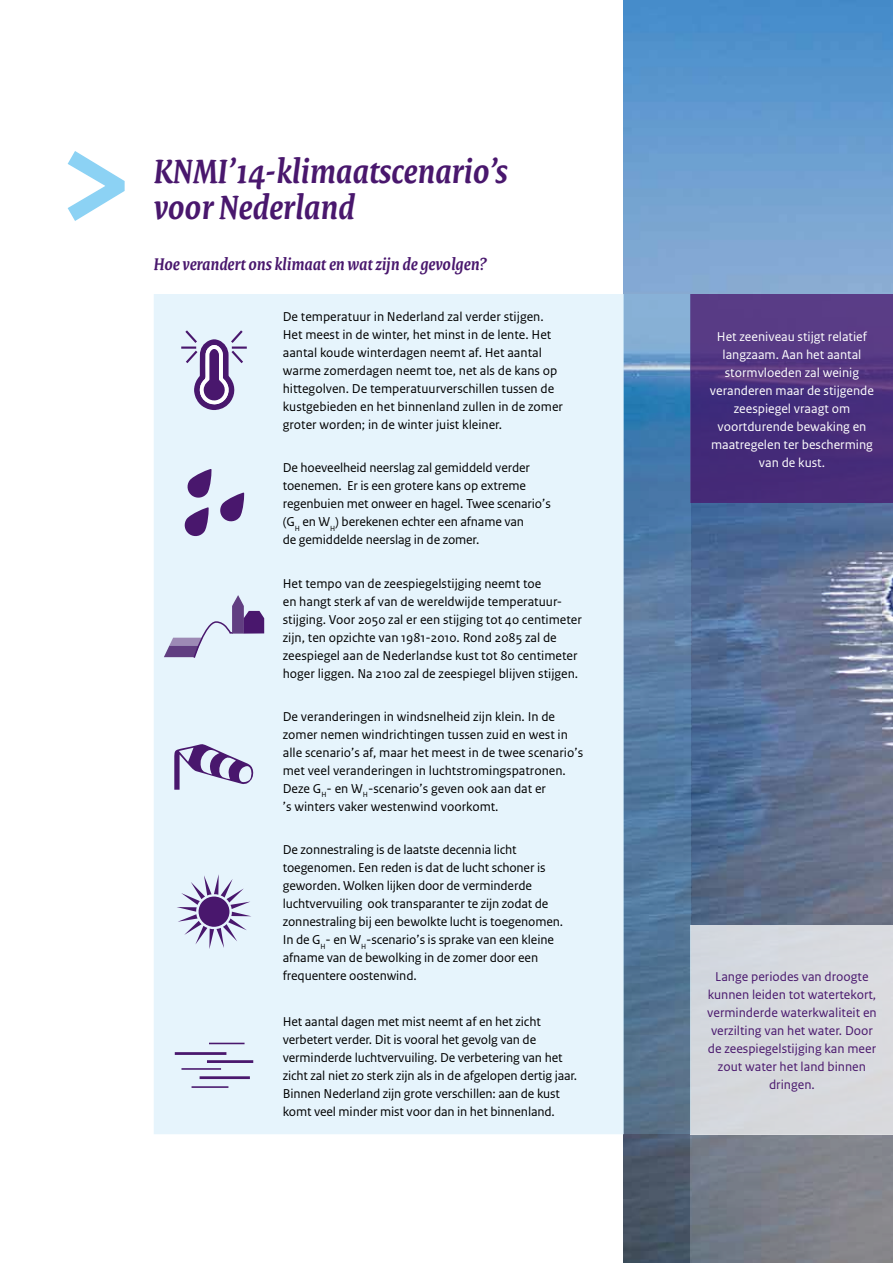
<style>
.page{position:relative;width:893px;height:1263px;background:#fff}
.page>*{position:absolute;margin:0;border:0;box-sizing:border-box;transform-origin:0 0}
.t1{font:italic 700 36px/36px "Rijksoverheid Serif";color:#49176d}
.t2{font:italic 700 18px "Rijksoverheid Serif";color:#49176d}
.t3{font:13.5px/18px "Rijksoverheid Sans Text";color:#000}
.t4{font:13.5px/18px "Rijksoverheid Sans Text";color:#fff;text-align:center}
.t5{font:13.5px/18px "Rijksoverheid Sans Text";color:#49176d;text-align:center}
</style>
<div class="page">
<img style="left:624px;top:0;width:269px;height:1263px">
<svg style="left:68px;top:151px;width:57px;height:70px"></svg>
<div style="left:154px;top:294px;width:470px;height:840px;background:#e6f4fc"></div>
<hr style="left:181px;top:346px;width:15px;height:3px;background:#49176d">
<hr style="left:232px;top:346px;width:15px;height:3px;background:#49176d">
<svg style="left:183px;top:329px;width:62px;height:81px;background:#b2a9cb"></svg>
<svg style="left:183px;top:507px;width:26px;height:30px"></svg>
<svg style="left:186px;top:468px;width:26px;height:31px"></svg>
<svg style="left:219px;top:492px;width:26px;height:31px"></svg>
<svg style="left:164px;top:593px;width:100px;height:66px;background:#c8cbe0"></svg>
<svg style="left:174px;top:744px;width:80px;height:46px;background:#b2abcd"></svg>
<svg style="left:177px;top:874px;width:74px;height:75px;background:#ced2e6"></svg>
<div style="left:199px;top:896px;width:30px;height:31px;background:#49176d;border-radius:50%"></div>
<hr style="left:209px;top:1043px;width:36px;height:1px;background:#49176d">
<hr style="left:181px;top:1068px;width:40px;height:2px;background:#49176d">
<hr style="left:175px;top:1052px;width:51px;height:3px;background:#49176d">
<hr style="left:207px;top:1060px;width:46px;height:3px;background:#49176d">
<hr style="left:200px;top:1076px;width:50px;height:3px;background:#49176d">
<hr style="left:192px;top:1086px;width:36px;height:2px;background:#49176d">
<svg style="left:691px;top:294px;width:202px;height:209px;background:#4d327e"></svg>
<div style="left:691px;top:925px;width:202px;height:209px;background:#d6d9de"></div>
<svg style="left:624px;top:294px;width:67px;height:840px;background:#567da4"></svg>
<div style="left:691px;top:1134px;width:202px;height:129px;background:linear-gradient(to right,#6f7885,#8a898e)"></div>
<h1 class="t1" style="left:154px;top:153px;width:355px">KNMI’14-klimaatscenario’s voor Nederland</h1>
<h2 class="t2" style="left:154px;top:253px;width:335px">Hoe verandert ons klimaat en wat zijn de gevolgen?</h2>
<p class="t3" style="left:283px;top:308px;width:282px">De temperatuur in Nederland zal verder stijgen.<br>Het meest in de winter, het minst in de lente. Het aantal koude winterdagen neemt af. Het aantal warme zomerdagen neemt toe, net als de kans op hittegolven. De temperatuurverschillen tussen de kustgebieden en het binnenland zullen in de zomer groter worden; in de winter juist kleiner.</p>
<p class="t3" style="left:283px;top:459px;width:269px">De hoeveelheid neerslag zal gemiddeld verder toenemen. Er is een grotere kans op extreme regenbuien met onweer en hagel. Twee scenario’s (G<sub>H</sub> en W<sub>H</sub>) berekenen echter een afname van<br>de gemiddelde neerslag in de zomer.</p>
<p class="t3" style="left:283px;top:574px;width:301px">Het tempo van de zeespiegelstijging neemt toe<br>en hangt sterk af van de wereldwijde temperatuur&shy;stijging. Voor 2050 zal er een stijging tot 40 centimeter zijn, ten opzichte van 1981-2010. Rond 2085 zal de zeespiegel aan de Nederlandse kust tot 80 centimeter hoger liggen. Na 2100 zal de zeespiegel blijven stijgen.</p>
<p class="t3" style="left:283px;top:708px;width:302px">De veranderingen in windsnelheid zijn klein. In de zomer nemen windrichtingen tussen zuid en west in alle scenario’s af, maar het meest in de twee scenario’s met veel veranderingen in luchtstromingspatronen.<br>Deze G<sub>H</sub>- en W<sub>H</sub>-scenario’s geven ook aan dat er<br>’s winters vaker westenwind voorkomt.</p>
<p class="t3" style="left:283px;top:841px;width:282px">De zonnestraling is de laatste decennia licht toegenomen. Een reden is dat de lucht schoner is geworden. Wolken lijken door de verminderde luchtvervuiling ook transparanter te zijn zodat de zonnestraling bij een bewolkte lucht is toegenomen.<br>In de G<sub>H</sub>- en W<sub>H</sub>-scenario’s is sprake van een kleine afname van de bewolking in de zomer door een frequentere oostenwind.</p>
<p class="t3" style="left:283px;top:1012px;width:296px">Het aantal dagen met mist neemt af en het zicht verbetert verder. Dit is vooral het gevolg van de verminderde luchtvervuiling. De verbetering van het zicht zal niet zo sterk zijn als in de afgelopen dertig jaar.<br>Binnen Nederland zijn grote verschillen: aan de kust komt veel minder mist voor dan in het binnenland.</p>
<p class="t4" style="left:710px;top:328px;width:166px">Het zeeniveau stijgt relatief langzaam. Aan het aantal stormvloeden zal weinig veranderen maar de stijgende zeespiegel vraagt om voortdurende bewaking en maatregelen ter bescherming van de kust.</p>
<p class="t5" style="left:707px;top:968px;width:171px">Lange periodes van droogte kunnen leiden tot watertekort, verminderde waterkwaliteit en verzilting van het water. Door de zeespiegelstijging kan meer zout water het land binnen dringen.</p>
</div>
